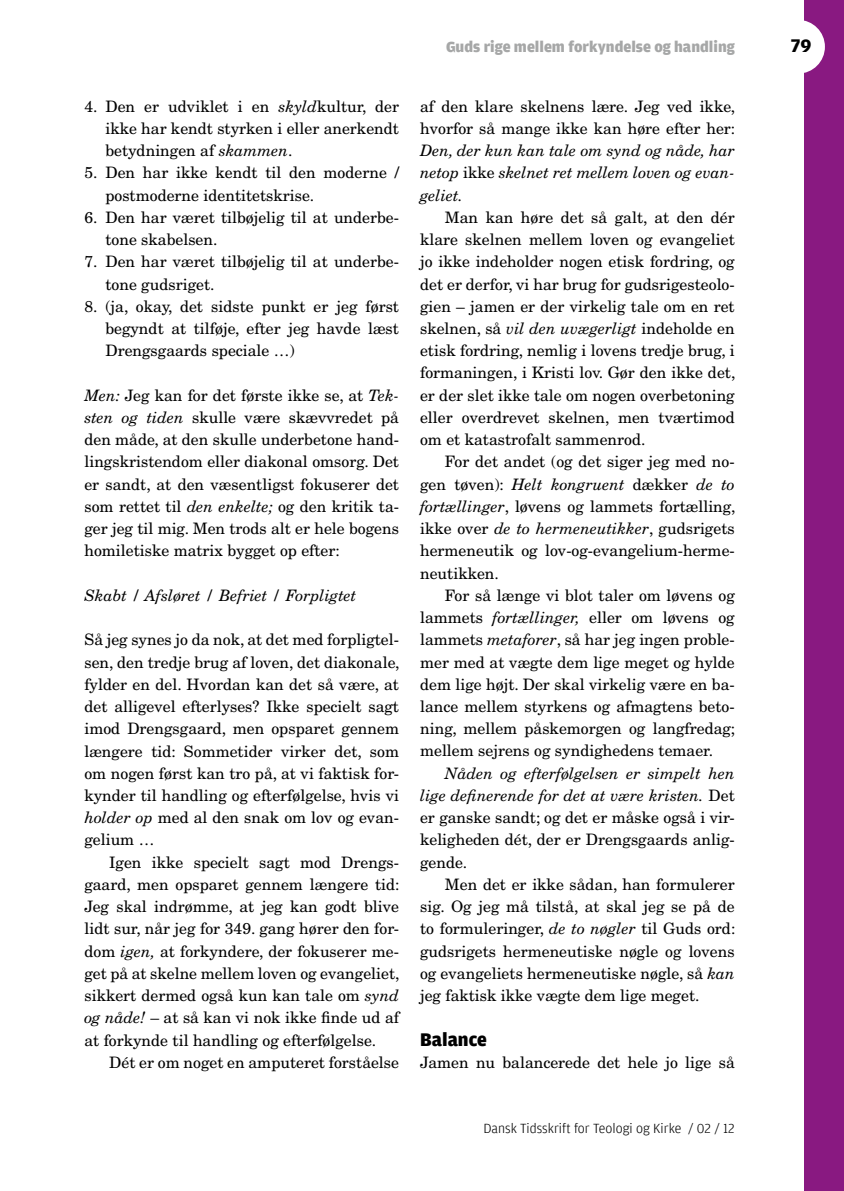
<style>
.page{position:relative;width:844px;height:1191px;background:#fff}
.page>*{position:absolute;margin:0;border:0;box-sizing:border-box;transform-origin:0 0}
.t1{font:900 19.25px "Amplitude";color:#000}
.t2{font:700 19.25px "Amplitude";color:#000}
.t3{font:15.75px/22.2px "New Century Schlbk";color:#000;text-align:justify}
.t4{font:italic 15.75px/22.2px "New Century Schlbk";color:#000;text-align:justify}
.t5{font:900 15.75px "Amplitude";color:#a6a7a7}
.t6{font:300 14px "Amplitude";color:#000}
.s1{font-style:italic}
.s2{font-style:normal}
</style>
<div class="page">
<div style="left:804px;top:0;width:39px;height:1191px;background:#891981"></div>
<div style="left:771px;top:20px;width:53px;height:54px;background:#fff;border-radius:50%"></div>
<p class="t5" style="left:446px;top:38px;width:290px">Guds rige mellem forkyndelse og handling</p>
<p class="t2" style="left:790px;top:35px;width:22px">79</p>
<p class="t3" style="left:105px;top:95px;width:295px;text-indent:-21px">4. Den er udviklet i en <span class="s1">skyld</span>kultur, der ikke har kendt styrken i eller anerkendt betydningen af <span class="s1">skammen</span>.</p>
<p class="t3" style="left:105px;top:162px;width:295px;text-indent:-21px">5. Den har ikke kendt til den moderne / postmoderne identitetskrise.</p>
<p class="t3" style="left:105px;top:206px;width:295px;text-indent:-21px">6. Den har været tilbøjelig til at underbe&shy;tone skabelsen.</p>
<p class="t3" style="left:105px;top:251px;width:295px;text-indent:-21px">7. Den har været tilbøjelig til at underbe&shy;tone gudsriget.</p>
<p class="t3" style="left:105px;top:295px;width:295px;text-indent:-21px">8. (ja, okay, det sidste punkt er jeg først begyndt at tilføje, efter jeg havde læst Drengsgaards speciale …)</p>
<p class="t3" style="left:84px;top:384px;width:316px"><span class="s1">Men:</span> Jeg kan for det første ikke se, at <span class="s1">Tek&shy;sten og tiden</span> skulle være skævvredet på den måde, at den skulle underbetone hand&shy;lingskristendom eller diakonal omsorg. Det er sandt, at den væsentligst fokuserer det som rettet til <span class="s1">den enkelte;</span> og den kritik ta&shy;ger jeg til mig. Men trods alt er hele bogens homiletiske matrix bygget op efter:</p>
<p class="t4" style="left:84px;top:584px;width:273px">Skabt / Afsløret / Befriet / Forpligtet</p>
<p class="t3" style="left:84px;top:628px;width:316px">Så jeg synes jo da nok, at det med forpligtel&shy;sen, den tredje brug af loven, det diakonale, fylder en del. Hvordan kan det så være, at det alligevel efterlyses? Ikke specielt sagt imod Drengsgaard, men opsparet gennem længere tid: Sommetider virker det, som om nogen først kan tro på, at vi faktisk for&shy;kynder til handling og efterfølgelse, hvis vi <span class="s1">holder op</span> med al den snak om lov og evan&shy;gelium …</p>
<p class="t3" style="left:84px;top:851px;width:316px;text-indent:25px">Igen ikke specielt sagt mod Drengs&shy;gaard, men opsparet gennem længere tid:<br>Jeg skal indrømme, at jeg kan godt blive lidt sur, når jeg for 349. gang hører den for&shy;dom <span class="s1">igen,</span> at forkyndere, der fokuserer me&shy;get på at skelne mellem loven og evangeliet, sikkert dermed også kun kan tale om <span class="s1">synd og nåde!</span> – at så kan vi nok ikke finde ud af at forkynde til handling og efterfølgelse.</p>
<p class="t3" style="left:109px;top:1051px;width:291px">Dét er om noget en amputeret forståelse</p>
<p class="t3" style="left:420px;top:95px;width:316px">af den klare skelnens lære. Jeg ved ikke, hvorfor så mange ikke kan høre efter her:</p>
<p class="t4" style="left:420px;top:139px;width:316px">Den, der kun kan tale om synd og nåde, har netop <span class="s2">ikke</span> skelnet ret mellem loven og evan&shy;geliet.</p>
<p class="t3" style="left:420px;top:206px;width:317px;text-indent:25px">Man kan høre det så galt, at den dér klare skelnen mellem loven og evangeliet jo ikke indeholder nogen etisk fordring, og det er derfor, vi har brug for gudsrigesteolo&shy;gien – jamen er der virkelig tale om en ret skelnen, så <span class="s1">vil den uvægerligt</span> indeholde en etisk fordring, nemlig i lovens tredje brug, i formaningen, i Kristi lov. Gør den ikke det, er der slet ikke tale om nogen overbetoning eller overdrevet skelnen, men tværtimod om et katastrofalt sammenrod.</p>
<p class="t3" style="left:420px;top:451px;width:317px;text-indent:25px">For det andet (og det siger jeg med no&shy;gen tøven): <span class="s1">Helt kongruent</span> dækker <span class="s1">de to fortællinger</span>, løvens og lammets fortælling, ikke over <span class="s1">de to hermeneutikker</span>, gudsrigets hermeneutik og lov-og-evangelium-herme&shy;neutikken.</p>
<p class="t3" style="left:420px;top:584px;width:316px;text-indent:25px">For så længe vi blot taler om løvens og lammets <span class="s1">fortællinger,</span> eller om løvens og lammets <span class="s1">metaforer</span>, så har jeg ingen proble&shy;mer med at vægte dem lige meget og hylde dem lige højt. Der skal virkelig være en ba&shy;lance mellem styrkens og afmagtens beto&shy;ning, mellem påskemorgen og langfredag; mellem sejrens og syndighedens temaer.</p>
<p class="t3" style="left:420px;top:762px;width:316px;text-indent:25px"><span class="s1">Nåden og efterfølgelsen er simpelt hen lige definerende for det at være kristen.</span> Det er ganske sandt; og det er måske også i vir&shy;keligheden dét, der er Drengsgaards anlig&shy;gende.</p>
<p class="t3" style="left:420px;top:873px;width:317px;text-indent:25px">Men det er ikke sådan, han formulerer sig. Og jeg må tilstå, at skal jeg se på de to formuleringer, <span class="s1">de to nøgler</span> til Guds ord: gudsrigets hermeneutiske nøgle og lovens og evangeliets hermeneutiske nøgle, så <span class="s1">kan </span>jeg faktisk ikke vægte dem lige meget.</p>
<p class="t1" style="left:420px;top:1029px;width:68px">Balance</p>
<p class="t3" style="left:420px;top:1051px;width:316px">Jamen nu balancerede det hele jo lige så</p>
<p class="t6" style="left:483px;top:1120px;width:253px">Dansk Tidsskrift for Teologi og Kirke / 02 / 12</p>
</div>
